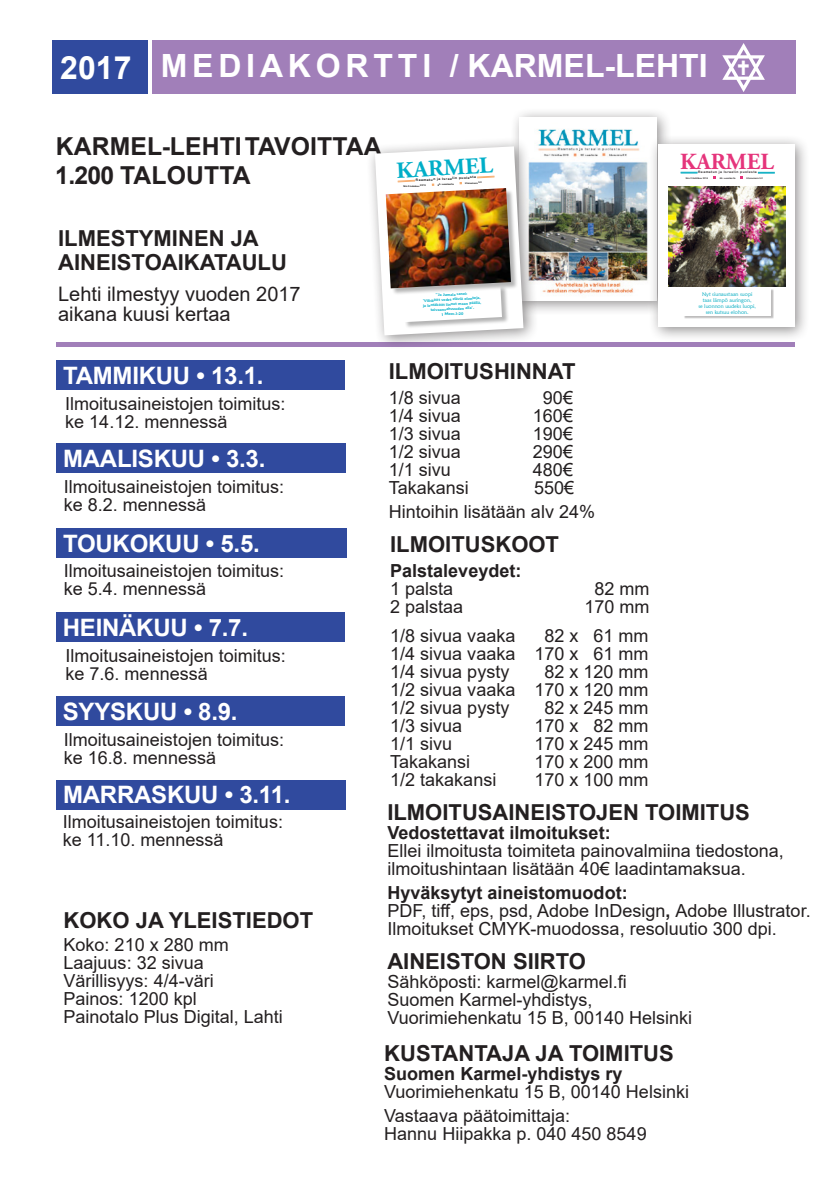
<style>
.page{position:relative;width:840px;height:1191px;background:#fff}
.page>*{position:absolute;margin:0;border:0;box-sizing:border-box;transform-origin:0 0}
.t1{font:700 32px "Arial";color:#fff}
.t2{font:700 24.8px/28.8px "Arial";letter-spacing:.005em;color:#231f20}
.t3{font:700 24px "Arial";letter-spacing:-.01em;color:#fff}
.t4{font:700 23px "Adobe Garamond Pro";color:#e5347b}
.t5{font:700 23px "Adobe Garamond Pro";color:#00aec8}
.t6{font:700 22px/24px "Arial";color:#231f20}
.t7{font:20px/20px "Arial";color:#231f20}
.t8{font:18px/18px "Arial";color:#231f20}
.t9{font:700 18px "Arial";color:#231f20}
.t10{font:5.2px/5.8px "Maiandra GD";color:#00abc1;text-align:center}
.t11{font:600 3.6px/4.8px "Maiandra GD";color:#00aec8;text-align:center}
.t12{font:3.2px "Arial Rounded MT Bold";letter-spacing:.14em;color:#231f20}
.t13{font:3.2px "Arial Rounded MT Bold";color:#000}
.t14{font:2.4px "Arial Rounded MT Bold";color:#231f20}
.t15{font:2.4px "Arial Rounded MT Bold";color:#000}
.s1{font-weight:700}
</style>
<div class="page">
<div style="left:52px;top:40px;width:96px;height:54px;background:#304a9e"></div>
<div style="left:152px;top:40px;width:643px;height:54px;background:#a17fb9"></div>
<div style="left:56px;top:342px;width:738px;height:5px;background:#a17fb9"></div>
<div style="left:56px;top:360px;width:289px;height:29px;background:#304a9e"></div>
<div style="left:56px;top:443px;width:290px;height:29px;background:#304a9e"></div>
<div style="left:56px;top:528px;width:291px;height:29px;background:#304a9e"></div>
<div style="left:56px;top:612px;width:289px;height:30px;background:#304a9e"></div>
<div style="left:56px;top:696px;width:289px;height:29px;background:#304a9e"></div>
<div style="left:56px;top:780px;width:290px;height:29px;background:#304a9e"></div>
<div style="left:510px;top:108px;width:161px;height:208px;background:#231f20;opacity:.5"></div>
<img style="left:519px;top:117px;width:137px;height:183px">
<div style="left:648px;top:134px;width:161px;height:208px;background:#231f20;opacity:.5"></div>
<div style="left:657px;top:144px;width:137px;height:183px;background:#fff"></div>
<img style="left:668px;top:186px;width:116px;height:100px">
<svg style="left:680px;top:172px;width:17px;height:2px"></svg>
<svg style="left:757px;top:172px;width:17px;height:2px"></svg>
<div style="left:683px;top:289px;width:90px;height:29px;background:#231f20;opacity:.3"></div>
<div style="left:683px;top:289px;width:87px;height:27px;background:#fff"></div>
<div style="left:365px;top:137px;width:173px;height:213px;background:#231f20;opacity:.5"></div>
<svg style="left:375px;top:146px;width:148px;height:189px"></svg>
<img style="left:385px;top:188px;width:125px;height:100px">
<h1 class="t1" style="left:60px;top:43px;width:648px">2017 M E D I A K O R T T I / KARMEL-LEHTI</h1>
<h2 class="t2" style="left:55px;top:133px;width:328px">KARMEL-LEHTI TAVOITTAA<br>1.200 TALOUTTA</h2>
<p class="t5" style="left:395px;top:157px;width:98px;rotate:-3deg">KARMEL</p>
<p class="t15" style="left:403px;top:185px;width:24px;rotate:-3deg">Nro 5 Lokakuu 2013</p>
<p class="t13" style="left:415px;top:178px;width:62px;rotate:-3deg">Raamatun ja Israelin puolesta</p>
<p class="t15" style="left:464px;top:182px;width:18px;rotate:-3deg">Irtonumero 5 €</p>
<p class="t15" style="left:437px;top:183px;width:18px;rotate:-3deg">65. vuosikerta</p>
<p class="t6" style="left:58px;top:226px;width:230px">ILMESTYMINEN JA<br>AINEISTOAIKATAULU</p>
<p class="t7" style="left:58px;top:284px;width:244px">Lehti ilmestyy vuoden 2017 aikana kuusi kertaa</p>
<p class="t11" style="left:422px;top:293px;width:60px;rotate:-3deg">”Ja Jumala sanoi:<br>’Viliskööt vedet eläviä olentoja, ja lentäkööt linnut maan päällä, taivaanvahvuuden alla’.<br>1 Moos.1:20</p>
<h3 class="t3" style="left:63px;top:358px;width:202px">TAMMIKUU • 13.1.</h3>
<p class="t8" style="left:65px;top:395px;width:222px">Ilmoitusaineistojen toimitus: ke 14.12. mennessä</p>
<h3 class="t3" style="left:63px;top:441px;width:204px">MAALISKUU • 3.3.</h3>
<p class="t8" style="left:64px;top:477px;width:222px">Ilmoitusaineistojen toimitus: ke 8.2. mennessä</p>
<p class="t6" style="left:388px;top:359px;width:188px">ILMOITUSHINNAT</p>
<p class="t8" style="left:388px;top:389px;width:74px">1/8 sivua</p>
<p class="t8" style="left:542px;top:389px;width:32px">90€</p>
<p class="t8" style="left:388px;top:407px;width:74px">1/4 sivua</p>
<p class="t8" style="left:532px;top:407px;width:42px">160€</p>
<p class="t8" style="left:388px;top:425px;width:74px">1/3 sivua</p>
<p class="t8" style="left:532px;top:425px;width:42px">190€</p>
<p class="t8" style="left:388px;top:443px;width:74px">1/2 sivua</p>
<p class="t8" style="left:532px;top:443px;width:42px">290€</p>
<p class="t8" style="left:388px;top:461px;width:64px">1/1 sivu</p>
<p class="t8" style="left:532px;top:461px;width:42px">480€</p>
<p class="t8" style="left:388px;top:479px;width:82px">Takakansi</p>
<p class="t8" style="left:388px;top:476px;width:208px;line-height:23.6px;text-indent:145px">550€<br>Hintoihin lisätään alv 24%</p>
<p class="t4" style="left:679px;top:148px;width:95px">KARMEL</p>
<p class="t14" style="left:685px;top:176px;width:24px">Nro 2 Huhtikuu 2014</p>
<p class="t14" style="left:719px;top:176px;width:17px">66. vuosikerta</p>
<p class="t14" style="left:746px;top:176px;width:18px">Irtonumero 5 €</p>
<p class="t12" style="left:697px;top:170px;width:60px">Raamatun ja Israelin puolesta</p>
<p class="t10" style="left:698px;top:291px;width:59px">Nyt siunaustaan suopi taas lämpö auringon,<br>se luonnon uudeks luopi, sen kutsuu elohon.</p>
<h3 class="t3" style="left:63px;top:526px;width:198px">TOUKOKUU • 5.5.</h3>
<p class="t8" style="left:64px;top:562px;width:222px">Ilmoitusaineistojen toimitus: ke 5.4. mennessä</p>
<h3 class="t3" style="left:63px;top:611px;width:187px">HEINÄKUU • 7.7.</h3>
<p class="t8" style="left:65px;top:647px;width:222px">Ilmoitusaineistojen toimitus: ke 7.6. mennessä</p>
<h3 class="t3" style="left:63px;top:694px;width:176px">SYYSKUU • 8.9.</h3>
<p class="t8" style="left:64px;top:730px;width:222px">Ilmoitusaineistojen toimitus: ke 16.8. mennessä</p>
<h3 class="t3" style="left:63px;top:778px;width:229px">MARRASKUU • 3.11.</h3>
<p class="t8" style="left:63px;top:813px;width:222px">Ilmoitusaineistojen toimitus: ke 11.10. mennessä</p>
<p class="t6" style="left:63px;top:908px;width:251px">KOKO JA YLEISTIEDOT</p>
<p class="t8" style="left:63px;top:936px;width:221px">Koko: 210 x 280 mm<br>Laajuus: 32 sivua<br>Värillisyys: 4/4-väri<br>Painos: 1200 kpl<br>Painotalo Plus Digital, Lahti</p>
<p class="t6" style="left:390px;top:532px;width:170px">ILMOITUSKOOT</p>
<p class="t9" style="left:390px;top:558px;width:133px">Palstaleveydet:</p>
<p class="t8" style="left:390px;top:579px;width:65px">1 palsta</p>
<p class="t8" style="left:594px;top:579px;width:57px">82 mm</p>
<p class="t8" style="left:390px;top:597px;width:75px">2 palstaa</p>
<p class="t8" style="left:584px;top:597px;width:67px">170 mm</p>
<p class="t8" style="left:390px;top:627px;width:127px">1/8 sivua vaaka</p>
<p class="t8" style="left:390px;top:627px;width:260px;text-align:justify;text-indent:154px">82 x 61 mm 1/4 sivua vaaka 170 x 61 mm 1/4 sivua pysty</p>
<p class="t8" style="left:390px;top:663px;width:260px;text-align:justify;text-indent:154px">82 x 120 mm 1/2 sivua vaaka 170 x 120 mm 1/2 sivua pysty</p>
<p class="t8" style="left:544px;top:699px;width:106px">82 x 245 mm</p>
<p class="t8" style="left:390px;top:717px;width:74px">1/3 sivua</p>
<p class="t8" style="left:534px;top:717px;width:116px">170 x 82 mm</p>
<p class="t8" style="left:390px;top:735px;width:64px">1/1 sivu</p>
<p class="t8" style="left:534px;top:735px;width:116px">170 x 245 mm</p>
<p class="t8" style="left:390px;top:753px;width:82px">Takakansi</p>
<p class="t8" style="left:534px;top:753px;width:116px">170 x 200 mm</p>
<p class="t8" style="left:390px;top:771px;width:108px">1/2 takakansi</p>
<p class="t8" style="left:534px;top:771px;width:116px">170 x 100 mm</p>
<p class="t6" style="left:387px;top:800px;width:364px">ILMOITUSAINEISTOJEN TOIMITUS</p>
<p class="t9" style="left:387px;top:820px;width:225px">Vedostettavat ilmoitukset:</p>
<p class="t8" style="left:387px;top:842px;width:398px">Ellei ilmoitusta toimiteta painovalmiina tiedostona, ilmoitushintaan lisätään 40€ laadintamaksua.</p>
<p class="t8" style="left:387px;top:883px;width:424px"><span class="s1">Hyväksytyt aineistomuodot:<br></span>PDF, tiff, eps, psd, Adobe InDesign<span class="s1">,</span> Adobe Illustrator.<br>Ilmoitukset CMYK-muodossa, resoluutio 300 dpi.</p>
<p class="t6" style="left:387px;top:949px;width:200px">AINEISTON SIIRTO</p>
<p class="t8" style="left:387px;top:972px;width:306px">Sähköposti: karmel@karmel.fi<br>Suomen Karmel-yhdistys,<br>Vuorimiehenkatu 15 B, 00140 Helsinki</p>
<p class="t6" style="left:384px;top:1041px;width:291px">KUSTANTAJA JA TOIMITUS</p>
<p class="t9" style="left:384px;top:1061px;width:240px">Suomen Karmel-yhdistys ry</p>
<p class="t8" style="left:384px;top:1080px;width:306px;line-height:23.6px">Vuorimiehenkatu 15 B, 00140 Helsinki<br>Vastaava päätoimittaja:</p>
<p class="t8" style="left:384px;top:1124px;width:264px">Hannu Hiipakka p. 040 450 8549</p>
</div>
